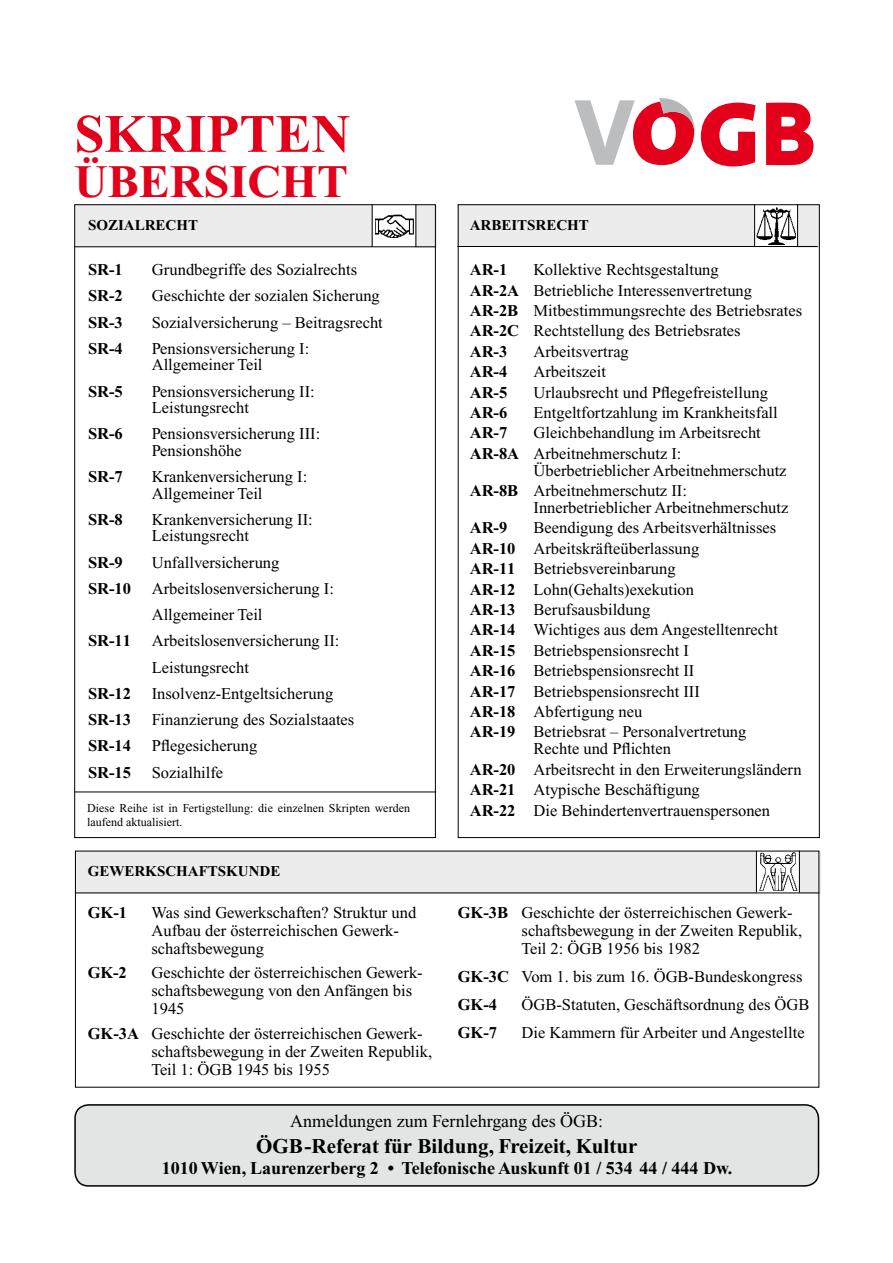
<style>
.page{position:relative;width:893px;height:1263px;background:#fff}
.page>*{position:absolute;margin:0;border:0;box-sizing:border-box;transform-origin:0 0}
.t1{font:700 54px "Times New Roman";color:#e2001a}
.t2{font:700 46.5px "Times New Roman";color:#e2001a}
.t3{font:700 21px "Times New Roman";color:#000}
.t4{font:700 18px "Times New Roman";color:#000}
.t5{font:18px "Times New Roman";color:#000}
.t6{font:16.5px/20.4px "Times New Roman";color:#000}
.t7{font:700 16.5px "Times New Roman";color:#000}
.t8{font:700 15px "Times New Roman";color:#000}
.t9{font:12px/13.5px "Times New Roman";letter-spacing:.005em;color:#000}
.s1{font-weight:700}
</style>
<div class="page">
<div style="left:75px;top:1105px;width:743px;height:81px;background:#e3e4e4;border-radius:14px"></div>
<div style="left:74px;top:1104px;width:745px;height:83px;border:2px solid #000;border-radius:14px"></div>
<div style="left:457px;top:204px;width:298px;height:43px;background:#ececed"></div>
<div style="left:797px;top:205px;width:21px;height:42px;background:#ececed"></div>
<hr style="left:457px;top:246px;width:361px;height:1px;background:#000">
<hr style="left:754px;top:204px;width:1px;height:42px;background:#000">
<hr style="left:797px;top:204px;width:1px;height:42px;background:#000">
<img style="left:756px;top:207px;width:40px;height:37px">
<div style="left:75px;top:204px;width:298px;height:43px;background:#ececed"></div>
<svg style="left:415px;top:205px;width:22px;height:42px"></svg>
<hr style="left:74px;top:246px;width:362px;height:1px;background:#000">
<hr style="left:372px;top:204px;width:1px;height:43px;background:#000">
<hr style="left:415px;top:204px;width:1px;height:43px;background:#000">
<img style="left:375px;top:215px;width:39px;height:22px">
<hr style="left:74px;top:791px;width:362px;height:1px;background:#000">
<svg style="left:766px;top:103px;width:47px;height:62px"></svg>
<svg style="left:701px;top:103px;width:55px;height:63px"></svg>
<svg style="left:574px;top:98px;width:121px;height:67px"></svg>
<div style="left:75px;top:851px;width:682px;height:42px;background:#ececed"></div>
<div style="left:799px;top:851px;width:21px;height:43px;background:#ececed"></div>
<hr style="left:756px;top:851px;width:1px;height:41px;background:#000">
<hr style="left:799px;top:851px;width:1px;height:41px;background:#000">
<hr style="left:76px;top:892px;width:743px;height:1px;background:#000">
<img style="left:759px;top:852px;width:38px;height:38px">
<h1 class="t1" style="left:74px;top:104px;width:278px">SKRIPTEN</h1>
<h2 class="t2" style="left:74px;top:155px;width:275px">ÜBERSICHT</h2>
<p class="t8" style="left:88px;top:216px;width:112px">SozIALRECHT</p>
<p class="t7" style="left:88px;top:260px;width:36px">SR-1</p>
<p class="t6" style="left:152px;top:259px;width:207px">Grundbegriffe des Sozialrechts</p>
<p class="t7" style="left:88px;top:287px;width:36px">SR-2</p>
<p class="t6" style="left:152px;top:286px;width:230px">Geschichte der sozialen Sicherung</p>
<p class="t7" style="left:88px;top:313px;width:36px">SR-3</p>
<p class="t6" style="left:152px;top:312px;width:233px">Sozialversicherung – Beitragsrecht</p>
<p class="t7" style="left:88px;top:339px;width:36px">SR-4</p>
<p class="t6" style="left:152px;top:340px;width:159px;line-height:16.5px">Pensionsversicherung I:<br>Allgemeiner Teil</p>
<p class="t7" style="left:88px;top:382px;width:36px">SR-5</p>
<p class="t6" style="left:152px;top:383px;width:165px;line-height:16.5px">Pensionsversicherung II:<br>Leistungsrecht</p>
<p class="t7" style="left:88px;top:425px;width:36px">SR-6</p>
<p class="t6" style="left:152px;top:426px;width:170px;line-height:16.5px">Pensionsversicherung III:<br>Pensionshöhe</p>
<p class="t7" style="left:88px;top:467px;width:36px">SR-7</p>
<p class="t6" style="left:152px;top:468px;width:157px;line-height:16.5px">Krankenversicherung I:<br>Allgemeiner Teil</p>
<p class="t7" style="left:88px;top:510px;width:36px">SR-8</p>
<p class="t6" style="left:152px;top:511px;width:162px;line-height:16.5px">Krankenversicherung II:<br>Leistungsrecht</p>
<p class="t7" style="left:88px;top:553px;width:36px">SR-9</p>
<p class="t6" style="left:152px;top:552px;width:129px">Unfallversicherung</p>
<p class="t7" style="left:88px;top:579px;width:45px">SR-10</p>
<p class="t6" style="left:152px;top:575px;width:184px;line-height:26.2px">Arbeitslosenversicherung I:<br>Allgemeiner Teil</p>
<p class="t7" style="left:88px;top:632px;width:45px">SR-11</p>
<p class="t6" style="left:152px;top:628px;width:189px;line-height:26.2px">Arbeitslosenversicherung II:<br>Leistungsrecht</p>
<p class="t7" style="left:88px;top:684px;width:45px">SR-12</p>
<p class="t6" style="left:152px;top:683px;width:183px">Insolvenz-Entgeltsicherung</p>
<p class="t7" style="left:88px;top:710px;width:45px">SR-13</p>
<p class="t6" style="left:152px;top:709px;width:204px">Finanzierung des Sozialstaates</p>
<p class="t7" style="left:88px;top:737px;width:45px">SR-14</p>
<p class="t6" style="left:152px;top:736px;width:107px">Pflegesicherung</p>
<p class="t7" style="left:88px;top:763px;width:45px">SR-15</p>
<p class="t6" style="left:152px;top:762px;width:73px">Sozialhilfe</p>
<p class="t9" style="left:87px;top:801px;width:325px">Diese Reihe ist in Fertigstellung: die einzelnen Skripten werden laufend aktualisiert.</p>
<p class="t8" style="left:88px;top:863px;width:194px">GEWERKSCHAFTSKuNDE</p>
<p class="t7" style="left:88px;top:903px;width:41px">GK-1</p>
<p class="t6" style="left:152px;top:903px;width:266px;line-height:18px">Was sind Gewerkschaften? Struktur und<br>Aufbau der österreichischen Gewerk&shy;schaftsbewegung</p>
<p class="t7" style="left:88px;top:964px;width:40px">GK-2</p>
<p class="t6" style="left:152px;top:964px;width:273px;line-height:18px">Geschichte der österreichischen Gewerk&shy;schaftsbewegung von den Anfängen bis<br>1945</p>
<p class="t6" style="left:152px;top:1024px;width:282px;line-height:18px;text-indent:-64px"><span class="s1">GK-3A</span> Geschichte der österreichischen Gewerk&shy;schaftsbewegung in der Zweiten Republik,<br>Teil 1: ÖGB 1945 bis 1955</p>
<p class="t8" style="left:470px;top:216px;width:121px">ARBEITSRECHT</p>
<p class="t6" style="left:470px;top:259px;width:334px;text-indent:64px">Kollektive Rechtsgestaltung<br><span class="s1">AR-2A</span> Betriebliche Interessenvertretung <span class="s1">AR-2B</span> Mitbestimmungsrechte des Betriebsrates <span class="s1">AR-2C</span> Rechtstellung des Betriebsrates<br><span class="s1">AR-3</span></p>
<p class="t7" style="left:470px;top:260px;width:39px">AR-1</p>
<p class="t6" style="left:533px;top:341px;width:97px">Arbeitsvertrag</p>
<p class="t7" style="left:470px;top:362px;width:39px">AR-4</p>
<p class="t6" style="left:533px;top:361px;width:74px">Arbeitszeit</p>
<p class="t7" style="left:470px;top:383px;width:39px">AR-5</p>
<p class="t6" style="left:533px;top:382px;width:236px">Urlaubsrecht und Pflegefreistellung</p>
<p class="t7" style="left:470px;top:403px;width:39px">AR-6</p>
<p class="t6" style="left:533px;top:402px;width:246px">Entgeltfortzahlung im Krankheitsfall</p>
<p class="t7" style="left:470px;top:424px;width:39px">AR-7</p>
<p class="t6" style="left:470px;top:423px;width:293px;text-indent:64px">Gleichbehandlung im Arbeitsrecht<br><span class="s1">AR-8A</span> Arbeitnehmerschutz I:</p>
<p class="t6" style="left:470px;top:460px;width:318px;text-indent:64px">Überbetrieblicher Arbeitnehmerschutz<br><span class="s1">AR-8B</span> Arbeitnehmerschutz II:</p>
<p class="t6" style="left:533px;top:497px;width:256px">Innerbetrieblicher Arbeitnehmerschutz</p>
<p class="t7" style="left:470px;top:519px;width:39px">AR-9</p>
<p class="t6" style="left:470px;top:518px;width:310px;text-indent:64px">Beendigung des Arbeitsverhältnisses <span class="s1">AR-10</span> Arbeitskräfteüberlassung<br><span class="s1">AR-11</span> Betriebsvereinbarung<br><span class="s1">AR-12</span> Lohn(Gehalts)exekution<br><span class="s1">AR-13</span> Berufsausbildung<br><span class="s1">AR-14</span> Wichtiges aus dem Angestelltenrecht <span class="s1">AR-15</span> Betriebspensionsrecht I<br><span class="s1">AR-16</span> Betriebspensionsrecht II<br><span class="s1">AR-17</span> Betriebspensionsrecht III<br><span class="s1">AR-18</span> Abfertigung neu<br><span class="s1">AR-19</span> Betriebsrat – Personalvertretung</p>
<p class="t6" style="left:470px;top:739px;width:333px;text-indent:64px">Rechte und Pflichten<br><span class="s1">AR-20</span> Arbeitsrecht in den Erweiterungsländern <span class="s1">AR-21</span> Atypische Beschäftigung<br><span class="s1">AR-22</span> Die Behindertenvertrauenspersonen</p>
<p class="t6" style="left:522px;top:903px;width:282px;line-height:18px;text-indent:-64px"><span class="s1">GK-3B</span> Geschichte der österreichischen Gewerk&shy;schaftsbewegung in der Zweiten Republik,<br>Teil 2: ÖGB 1956 bis 1982</p>
<p class="t6" style="left:458px;top:962px;width:346px;line-height:28.2px"><span class="s1">GK-3C</span> Vom 1. bis zum 16. ÖGB-Bundeskongress<br><span class="s1">GK-4</span></p>
<p class="t6" style="left:522px;top:994px;width:289px">ÖGB-Statuten, Geschäftsordnung des ÖGB</p>
<p class="t7" style="left:458px;top:1023px;width:41px">GK-7</p>
<p class="t6" style="left:522px;top:1022px;width:285px">Die Kammern für Arbeiter und Angestellte</p>
<p class="t5" style="left:290px;top:1111px;width:315px">Anmeldungen zum Fernlehrgang des ÖGB:</p>
<p class="t3" style="left:256px;top:1134px;width:383px">ÖGB-Referat für Bildung, Freizeit, Kultur</p>
<p class="t4" style="left:162px;top:1158px;width:572px">1010 Wien, Laurenzerberg 2 • Telefonische Auskunft 01 / 534 44 / 444 Dw.</p>
</div>
